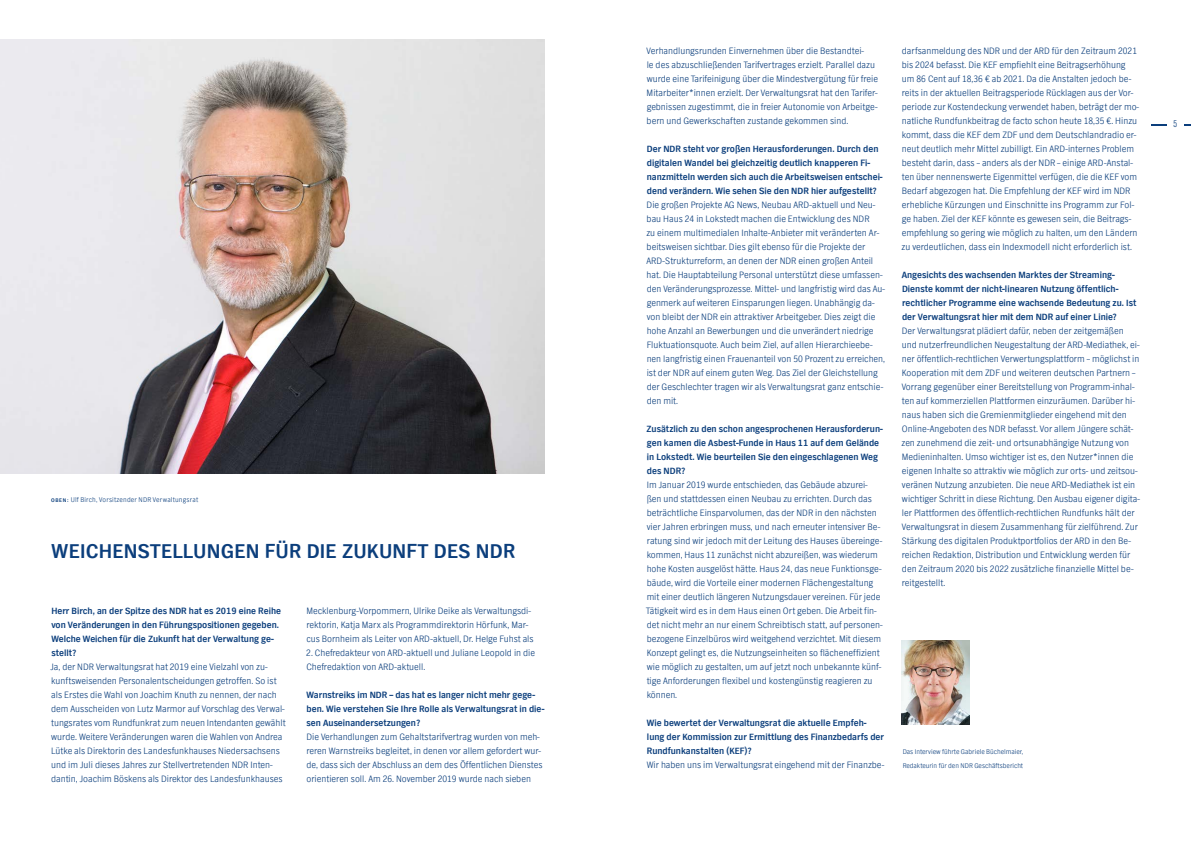
<style>
.page{position:relative;width:1191px;height:842px;background:#fff}
.page>*{position:absolute;margin:0;border:0;box-sizing:border-box;transform-origin:0 0}
.t1{font:700 21px "NDR Sans";letter-spacing:.01em;color:#0b3e7c}
.t2{font:300 10px "NDR Sans Cond";color:#0b3e7c}
.t3{font:300 9.5px/14px "NDR Sans";color:#0b3e7c}
.t4{font:700 9.5px/14px "NDR Sans";color:#0b3e7c}
.t5{font:300 7px/14px "NDR Sans";color:#0b3e7c}
.t6{font:300 7px "NDR Sans";letter-spacing:.025em;color:#0b3e7c}
.s1{font-weight:700;font-size:5.5px}
</style>
<div class="page">
<svg style="left:1151px;top:124px;width:16px;height:2px"></svg>
<svg style="left:1184px;top:124px;width:7px;height:2px"></svg>
<img style="left:901px;top:640px;width:68px;height:84px">
<img style="left:0;top:40px;width:544px;height:434px">
<p class="t6" style="left:51px;top:495px;width:149px"><span class="s1">OBEN:</span> Ulf Birch, Vorsitzender NDR Verwaltungsrat</p>
<h1 class="t1" style="left:52px;top:537px;width:465px">WEICHENSTELLUNGEN FÜR DIE ZUKUNFT DES NDR</h1>
<p class="t4" style="left:51px;top:604px;width:231px">Herr Birch, an der Spitze des NDR hat es 2019 eine Reihe von Veränderungen in den Führungspositionen gegeben.<br>Welche Weichen für die Zukunft hat der Verwaltung ge&shy;stellt?</p>
<p class="t3" style="left:50px;top:660px;width:237px">Ja, der NDR Verwaltungsrat hat 2019 eine Vielzahl von zu&shy;kunftsweisenden Personalentscheidungen getroffen. So ist als Erstes die Wahl von Joachim Knuth zu nennen, der nach dem Ausscheiden von Lutz Marmor auf Vorschlag des Verwal&shy;tungsrates vom Rundfunkrat zum neuen Intendanten gewählt wurde. Weitere Veränderungen waren die Wahlen von Andrea Lütke als Direktorin des Landesfunkhauses Niedersachsens und im Juli dieses Jahres zur Stellvertretenden NDR Inten&shy;dantin, Joachim Böskens als Direktor des Landesfunkhauses</p>
<p class="t3" style="left:306px;top:604px;width:229px">Mecklenburg-Vorpommern, Ulrike Deike als Verwaltungsdi&shy;rektorin, Katja Marx als Programmdirektorin Hörfunk, Mar&shy;cus Bornheim als Leiter von ARD-aktuell, Dr. Helge Fuhst als</p>
<p class="t3" style="left:306px;top:646px;width:230px">2. Chefredakteur von ARD-aktuell und Juliane Leopold in die<br>Chefredaktion von ARD-aktuell.</p>
<p class="t4" style="left:306px;top:688px;width:239px">Warnstreiks im NDR – das hat es langer nicht mehr gege&shy;ben. Wie verstehen Sie Ihre Rolle als Verwaltungsrat in die&shy;sen Auseinandersetzungen?</p>
<p class="t3" style="left:306px;top:730px;width:238px">Die Verhandlungen zum Gehaltstarifvertrag wurden von meh&shy;reren Warnstreiks begleitet, in denen vor allem gefordert wur&shy;de, dass sich der Abschluss an dem des Öffentlichen Dienstes orientieren soll. Am 26. November 2019 wurde nach sieben</p>
<p class="t3" style="left:646px;top:43px;width:233px">Verhandlungsrunden Einvernehmen über die Bestandtei-<br>le des abzuschließenden Tarifvertrages erzielt. Parallel dazu wurde eine Tarifeinigung über die Mindestvergütung für freie Mitarbeiter*innen erzielt. Der Verwaltungsrat hat den Tarifer&shy;gebnissen zugestimmt, die in freier Autonomie von Arbeitge&shy;bern und Gewerkschaften zustande gekommen sind.</p>
<p class="t4" style="left:647px;top:141px;width:237px">Der NDR steht vor großen Herausforderungen. Durch den digitalen Wandel bei gleichzeitig deutlich knapperen Fi&shy;nanzmitteln werden sich auch die Arbeitsweisen entschei&shy;dend verändern. Wie sehen Sie den NDR hier aufgestellt?</p>
<p class="t3" style="left:646px;top:197px;width:240px">Die großen Projekte AG News, Neubau ARD-aktuell und Neu&shy;bau Haus 24 in Lokstedt machen die Entwicklung des NDR<br>zu einem multimedialen Inhalte-Anbieter mit veränderten Ar&shy;beitsweisen sichtbar. Dies gilt ebenso für die Projekte der ARD-Strukturreform, an denen der NDR einen großen Anteil hat. Die Hauptabteilung Personal unterstützt diese umfassen&shy;den Veränderungsprozesse. Mittel- und langfristig wird das Au&shy;genmerk auf weiteren Einsparungen liegen. Unabhängig da&shy;von bleibt der NDR ein attraktiver Arbeitgeber. Dies zeigt die hohe Anzahl an Bewerbungen und die unverändert niedrige Fluktuationsquote. Auch beim Ziel, auf allen Hierarchieebe&shy;nen langfristig einen Frauenanteil von 50 Prozent zu erreichen, ist der NDR auf einem guten Weg. Das Ziel der Gleichstellung der Geschlechter tragen wir als Verwaltungsrat ganz entschie&shy;den mit.</p>
<p class="t4" style="left:646px;top:421px;width:238px">Zusätzlich zu den schon angesprochenen Herausforderun&shy;gen kamen die Asbest-Funde in Haus 11 auf dem Gelände in Lokstedt. Wie beurteilen Sie den eingeschlagenen Weg des NDR?</p>
<p class="t3" style="left:646px;top:477px;width:238px">Im Januar 2019 wurde entschieden, das Gebäude abzurei&shy;ßen und stattdessen einen Neubau zu errichten. Durch das beträchtliche Einsparvolumen, das der NDR in den nächsten vier Jahren erbringen muss, und nach erneuter intensiver Be&shy;ratung sind wir jedoch mit der Leitung des Hauses übereinge&shy;kommen, Haus 11 zunächst nicht abzureißen, was wiederum hohe Kosten ausgelöst hätte. Haus 24, das neue Funktionsge&shy;bäude, wird die Vorteile einer modernen Flächengestaltung mit einer deutlich längeren Nutzungsdauer vereinen. Für jede Tätigkeit wird es in dem Haus einen Ort geben. Die Arbeit fin&shy;det nicht mehr an nur einem Schreibtisch statt, auf personen&shy;bezogene Einzelbüros wird weitgehend verzichtet. Mit diesem Konzept gelingt es, die Nutzungseinheiten so flächeneffizient wie möglich zu gestalten, um auf jetzt noch unbekannte künf&shy;tige Anforderungen flexibel und kostengünstig reagieren zu können.</p>
<p class="t4" style="left:647px;top:715px;width:239px">Wie bewertet der Verwaltungsrat die aktuelle Empfeh&shy;lung der Kommission zur Ermittlung des Finanzbedarfs der<br>Rundfunkanstalten (KEF)?</p>
<p class="t3" style="left:646px;top:758px;width:239px">Wir haben uns im Verwaltungsrat eingehend mit der Finanzbe-</p>
<p class="t3" style="left:901px;top:44px;width:239px">darfsanmeldung des NDR und der ARD für den Zeitraum 2021 bis 2024 befasst. Die KEF empfiehlt eine Beitragserhöhung um 86 Cent auf 18,36 € ab 2021. Da die Anstalten jedoch be&shy;reits in der aktuellen Beitragsperiode Rücklagen aus der Vor&shy;periode zur Kostendeckung verwendet haben, beträgt der mo&shy;natliche Rundfunkbeitrag de facto schon heute 18,35 €. Hinzu kommt, dass die KEF dem ZDF und dem Deutschlandradio er&shy;neut deutlich mehr Mittel zubilligt. Ein ARD-internes Problem besteht darin, dass – anders als der NDR – einige ARD-Anstal&shy;ten über nennenswerte Eigenmittel verfügen, die die KEF vom Bedarf abgezogen hat. Die Empfehlung der KEF wird im NDR erhebliche Kürzungen und Einschnitte ins Programm zur Fol&shy;ge haben. Ziel der KEF könnte es gewesen sein, die Beitrags&shy;empfehlung so gering wie möglich zu halten, um den Ländern zu verdeutlichen, dass ein Indexmodell nicht erforderlich ist.</p>
<p class="t4" style="left:901px;top:268px;width:236px">Angesichts des wachsenden Marktes der Streaming-Dienste kommt der nicht-linearen Nutzung öffentlich&shy;rechtlicher Programme eine wachsende Bedeutung zu. Ist der Verwaltungsrat hier mit dem NDR auf einer Linie?</p>
<p class="t3" style="left:901px;top:324px;width:240px">Der Verwaltungsrat plädiert dafür, neben der zeitgemäßen und nutzerfreundlichen Neugestaltung der ARD-Mediathek, ei&shy;ner öffentlich-rechtlichen Verwertungsplattform – möglichst in Kooperation mit dem ZDF und weiteren deutschen Partnern – Vorrang gegenüber einer Bereitstellung von Programm-inhal&shy;ten auf kommerziellen Plattformen einzuräumen. Darüber hi&shy;naus haben sich die Gremienmitglieder eingehend mit den Online-Angeboten des NDR befasst. Vor allem Jüngere schät&shy;zen zunehmend die zeit- und ortsunabhängige Nutzung von Medieninhalten. Umso wichtiger ist es, den Nutzer*innen die eigenen Inhalte so attraktiv wie möglich zur orts- und zeitsou&shy;veränen Nutzung anzubieten. Die neue ARD-Mediathek ist ein wichtiger Schritt in diese Richtung. Den Ausbau eigener digita&shy;ler Plattformen des öffentlich-rechtlichen Rundfunks hält der Verwaltungsrat in diesem Zusammenhang für zielführend. Zur Stärkung des digitalen Produktportfolios der ARD in den Be&shy;reichen Redaktion, Distribution und Entwicklung werden für den Zeitraum 2020 bis 2022 zusätzliche finanzielle Mittel be&shy;reitgestellt.</p>
<p class="t5" style="left:902px;top:744px;width:122px">Das Interview führte Gabriele Büchelmaier,<br>Redakteurin für den NDR Geschäftsbericht</p>
<p class="t2" style="left:1173px;top:118px;width:6px">5</p>
</div>
